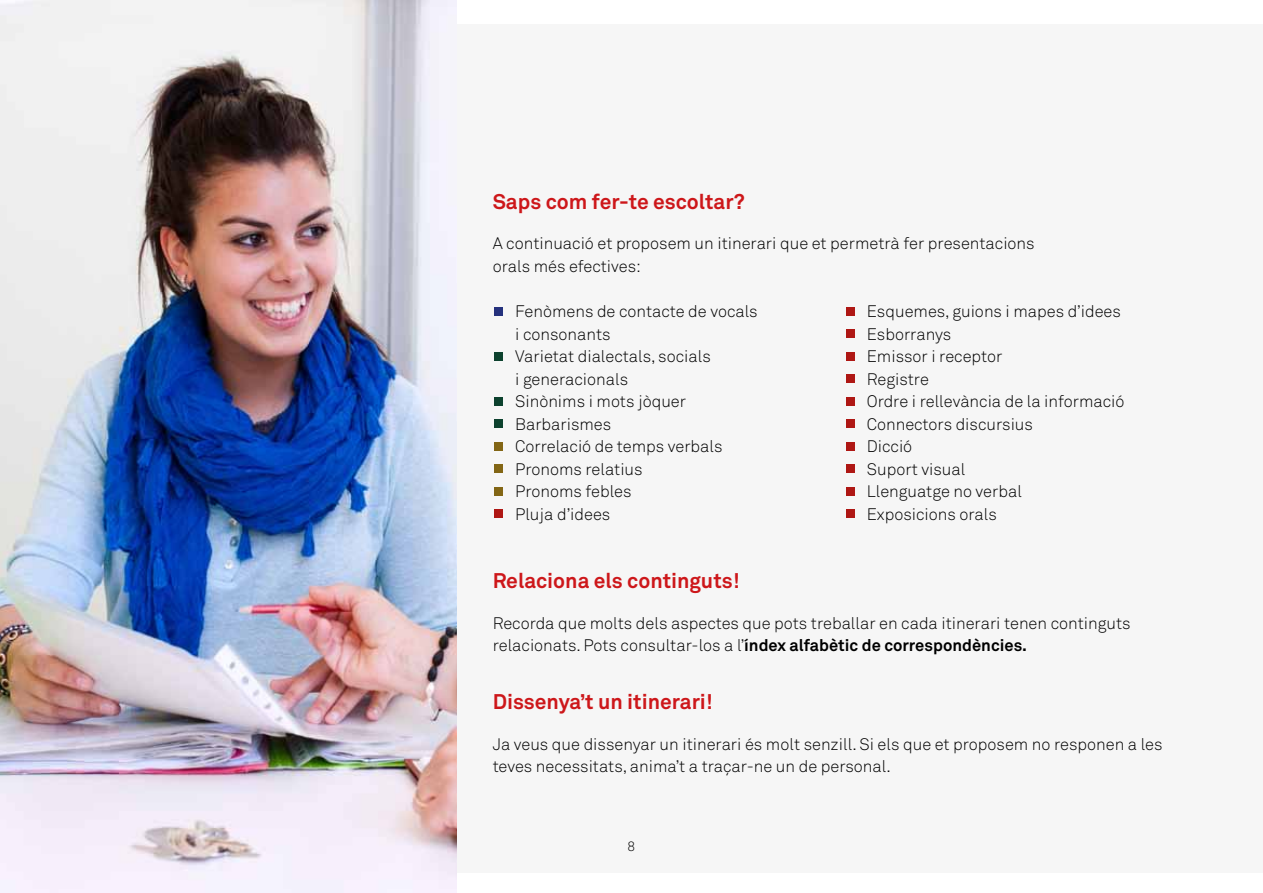
<style>
.page{position:relative;width:1263px;height:893px;background:#fff}
.page>*{position:absolute;margin:0;border:0;box-sizing:border-box;transform-origin:0 0}
.t1{font:700 21px "Akkurat";color:#cd171a}
.t2{font:300 16.5px/22.5px "Akkurat";color:#000}
.t3{font:300 13.5px "Akkurat";color:#000}
.s1{font-weight:700}
</style>
<div class="page">
<div style="left:21px;top:24px;width:1242px;height:849px;background:#f6f6f6"></div>
<img style="left:0;top:0;width:456px;height:893px">
<p class="t1" style="left:493px;top:188px;width:253px">Saps com fer-te escoltar?</p>
<p class="t2" style="left:493px;top:232px;width:543px">A continuació et proposem un itinerari que et permetrà fer presentacions orals més efectives:</p>
<p class="t2" style="left:515px;top:300px;width:244px">Fenòmens de contacte de vocals i consonants<br>Varietat dialectals, socials<br>i generacionals<br>Sinònims i mots jòquer<br>Barbarismes<br>Correlació de temps verbals<br>Pronoms relatius<br>Pronoms febles<br>Pluja d’idees</p>
<p class="t2" style="left:867px;top:300px;width:259px">Esquemes, guions i mapes d’idees<br>Esborranys<br>Emissor i receptor<br>Registre<br>Ordre i rellevància de la informació<br>Connectors discursius<br>Dicció<br>Suport visual<br>Llenguatge no verbal<br>Exposicions orals</p>
<p class="t1" style="left:493px;top:567px;width:248px">Relaciona els continguts!</p>
<p class="t2" style="left:493px;top:611px;width:639px">Recorda que molts dels aspectes que pots treballar en cada itinerari tenen continguts relacionats. Pots consultar-los a l’<span class="s1">índex alfabètic de correspondències.</span></p>
<p class="t1" style="left:493px;top:688px;width:222px">Dissenya’t un itinerari!</p>
<p class="t2" style="left:493px;top:732px;width:671px">Ja veus que dissenyar un itinerari és molt senzill. Si els que et proposem no responen a les teves necessitats, anima’t a traçar-ne un de personal.</p>
<p class="t3" style="left:628px;top:837px;width:9px">8</p>
</div>
